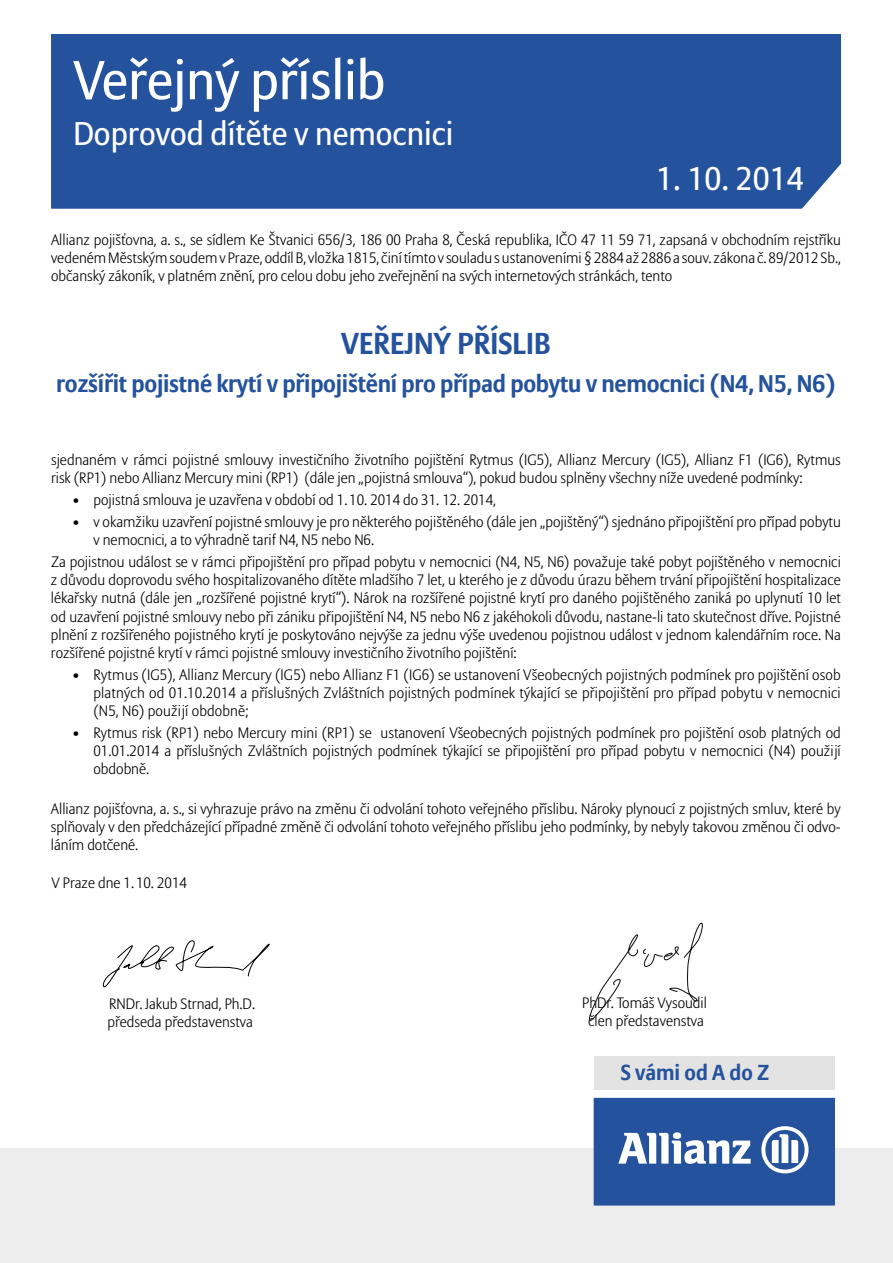
<style>
.page{position:relative;width:893px;height:1263px;background:#fff}
.page>*{position:absolute;margin:0;border:0;box-sizing:border-box;transform-origin:0 0}
.t1{font:54.3px "Allianz Sans CE";color:#fff}
.t2{font:32.7px "Allianz Sans CE";color:#fff}
.t3{font:700 30px "Allianz Sans";color:#24529d}
.t4{font:700 24px "Allianz Sans";letter-spacing:-.01em;color:#24529d}
.t5{font:700 21.6px "Allianz Sans";color:#24529d}
.t6{font:300 15px/18px "Allianz Sans CE";color:#000;text-align:justify}
</style>
<div class="page">
<div style="left:0;top:1148px;width:893px;height:115px;background:#ededed"></div>
<div style="left:51px;top:34px;width:790px;height:175px;background:#24529d"></div>
<div style="left:594px;top:1056px;width:240px;height:33px;background:#e3e3e3"></div>
<div style="left:594px;top:1098px;width:240px;height:106px;background:#24529d"></div>
<svg style="left:618px;top:1132px;width:133px;height:32px"></svg>
<svg style="left:761px;top:1126px;width:48px;height:47px"></svg>
<div style="left:594px;top:1098px;width:240px;height:107px;border:1px solid #24529d"></div>
<svg style="left:102px;top:940px;width:168px;height:48px"></svg>
<svg style="left:588px;top:922px;width:115px;height:100px"></svg>
<h1 class="t1" style="left:73px;top:47px;width:313px">Veřejný příslib</h1>
<h2 class="t2" style="left:73px;top:113px;width:381px">Doprovod dítěte v nemocnici</h2>
<h2 class="t2" style="left:656px;top:159px;width:149px">1. 10. 2014</h2>
<p class="t6" style="left:51px;top:230px;width:791px">Allianz pojišťovna, a. s., se sídlem Ke Štvanici 656/3, 186 00 Praha 8, Česká republika, IČO 47 11 59 71, zapsaná v obchodním rejstříku vedeném Městským soudem v Praze, oddíl B, vložka 1815, činí tímto v souladu sustanoveními § 2884 až 2886 a souv. zákona č. 89/2012 Sb., občanský zákoník, v platném znění, pro celou dobu jeho zveřejnění na svých internetových stránkách, tento</p>
<h3 class="t3" style="left:341px;top:325px;width:211px">VEŘEJNÝ PŘÍSLIB</h3>
<h3 class="t4" style="left:56px;top:368px;width:781px">rozšířit pojistné krytí v připojištění pro případ pobytu v nemocnici (N4, N5, N6)</h3>
<p class="t6" style="left:51px;top:450px;width:791px">sjednaném v rámci pojistné smlouvy investičního životního pojištění Rytmus (IG5), Allianz Mercury (IG5), Allianz F1 (IG6), Rytmus risk (RP1) nebo Allianz Mercury mini (RP1) (dále jen „pojistná smlouva“), pokud budou splněny všechny níže uvedené podmínky:</p>
<p class="t6" style="left:72px;top:490px;width:425px">• pojistná smlouva je uzavřena v období od 1. 10. 2014 do 31. 12. 2014,</p>
<p class="t6" style="left:94px;top:513px;width:749px;text-indent:-21px">• v okamžiku uzavření pojistné smlouvy je pro některého pojištěného (dále jen „pojištěný“) sjednáno připojištění pro případ pobytu v nemocnici, a to výhradně tarif N4, N5 nebo N6.</p>
<p class="t6" style="left:51px;top:553px;width:791px">Za pojistnou událost se v rámci připojištění pro případ pobytu v nemocnici (N4, N5, N6) považuje také pobyt pojištěného v nemocnici z důvodu doprovodu svého hospitalizovaného dítěte mladšího 7 let, u kterého je z důvodu úrazu během trvání připojištění hospitalizace lékařsky nutná (dále jen „rozšířené pojistné krytí“). Nárok na rozšířené pojistné krytí pro daného pojištěného zaniká po uplynutí 10 let od uzavření pojistné smlouvy nebo při zániku připojištění N4, N5 nebo N6 z jakéhokoli důvodu, nastane-li tato skutečnost dříve. Pojistné plnění z rozšířeného pojistného krytí je poskytováno nejvýše za jednu výše uvedenou pojistnou událost v jednom kalendářním roce. Na rozšířené pojistné krytí v rámci pojistné smlouvy investičního životního pojištění:</p>
<p class="t6" style="left:93px;top:665px;width:749px;text-indent:-21px">• Rytmus (IG5), Allianz Mercury (IG5) nebo Allianz F1 (IG6) se ustanovení Všeobecných pojistných podmínek pro pojištění osob platných od 01.10.2014 a příslušných Zvláštních pojistných podmínek týkající se připojištění pro případ pobytu v nemocnici (N5, N6) použijí obdobně;</p>
<p class="t6" style="left:93px;top:723px;width:749px;text-indent:-21px">• Rytmus risk (RP1) nebo Mercury mini (RP1) se ustanovení Všeobecných pojistných podmínek pro pojištění osob platných od 01.01.2014 a příslušných Zvláštních pojistných podmínek týkající se připojištění pro případ pobytu v nemocnici (N4) použijí obdobně.</p>
<p class="t6" style="left:51px;top:800px;width:791px">Allianz pojišťovna, a. s., si vyhrazuje právo na změnu či odvolání tohoto veřejného příslibu. Nároky plynoucí z pojistných smluv, které by splňovaly v den předcházející případné změně či odvolání tohoto veřejného příslibu jeho podmínky, by nebyly takovou změnou či odvo&shy;láním dotčené.</p>
<p class="t6" style="left:52px;top:873px;width:137px">V Praze dne 1. 10. 2014</p>
<p class="t6" style="left:107px;top:994px;width:149px">RNDr. Jakub Strnad, Ph.D. předseda představenstva</p>
<p class="t6" style="left:582px;top:994px;width:126px;text-align:center">PhDr. Tomáš Vysoudil člen představenstva</p>
<h3 class="t5" style="left:621px;top:1059px;width:150px">S vámi od A do Z</h3>
</div>
